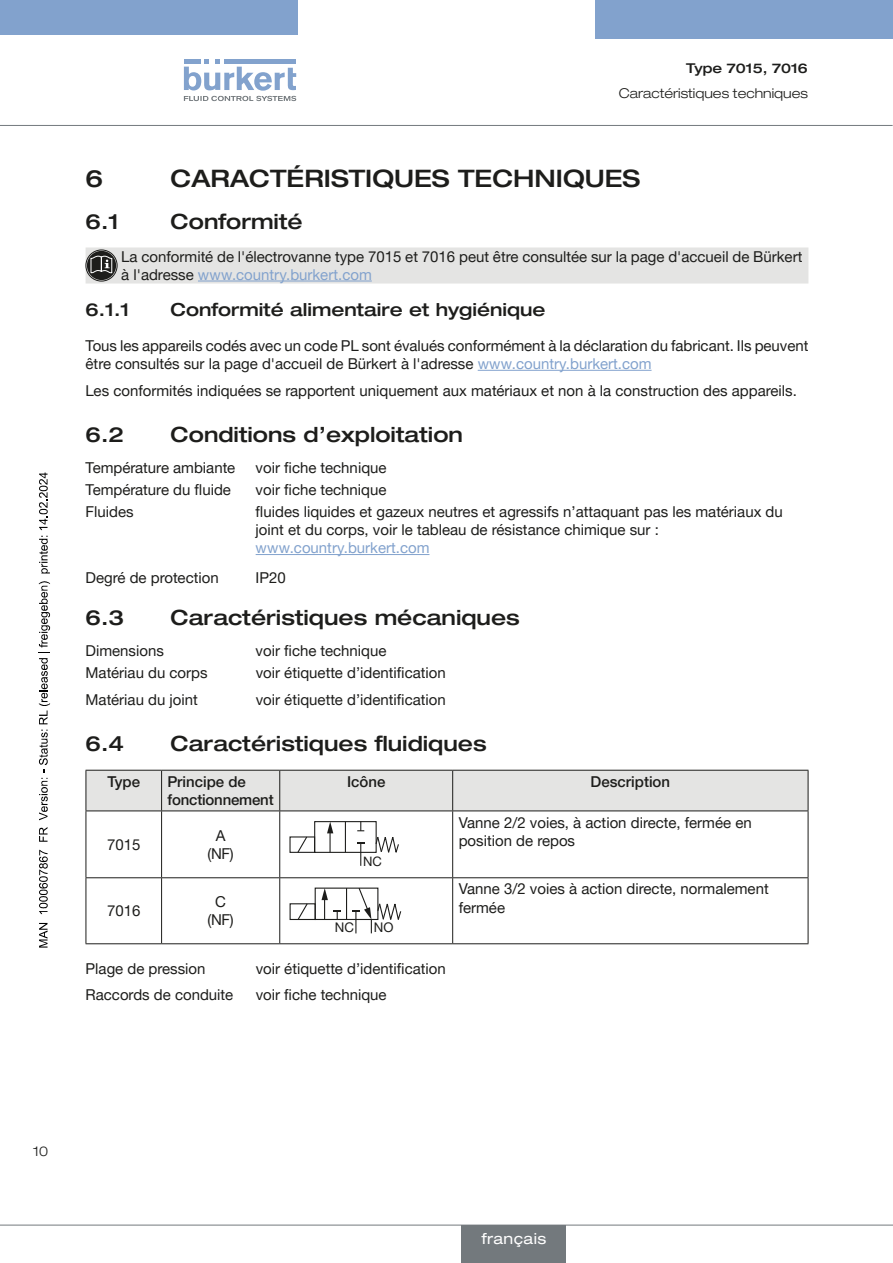
<style>
.page{position:relative;width:893px;height:1263px;background:#fff}
.page>*{position:absolute;margin:0;border:0;box-sizing:border-box;transform-origin:0 0}
.t1{font:500 expanded 24px "Helvetica Neue LTW1 G";color:#1d1d1b}
.t2{font:500 expanded 21px "Helvetica Neue LTW1 G";color:#1d1d1b}
.t3{font:500 expanded 18px "Helvetica Neue LTW1 G";color:#1d1d1b}
.t4{font:15px/18px "Helvetica Neue LTW1 G";color:#1d1d1b}
.t5{font:500 15px/18px "Helvetica Neue LTW1 G";color:#1d1d1b}
.t6{font:15px "Helvetica Neue LTW1 G";color:#82a2cd}
.t7{font:expanded 15px "Helvetica Neue LTW1 G";letter-spacing:.025em;color:#fff}
.t8{font:300 expanded 13.5px "Helvetica Neue LTW1 G";color:#1d1d1b}
.t9{font:500 expanded 13.5px "Helvetica Neue LTW1 G";color:#1d1d1b}
.t10{font:13.2px "Helvetica Neue LTW1 G";color:#1d1d1b}
.t11{font:13.05px "Helvetica Neue LTW1 G";color:#1d1d1b}
.s1{color:#82a2cd}
</style>
<div class="page">
<svg style="left:184px;top:60px;width:112px;height:41px"></svg>
<div style="left:0;top:0;width:298px;height:35px;background:#82a2cd"></div>
<div style="left:595px;top:0;width:298px;height:38px;background:#82a2cd"></div>
<hr style="left:0;top:125px;width:893px;height:1px;background:#73797d">
<hr style="left:0;top:1225px;width:893px;height:1px;background:#73797d">
<hr style="left:478px;top:370px;width:173px;height:1px;background:#82a2cd">
<hr style="left:256px;top:554px;width:173px;height:1px;background:#82a2cd">
<svg style="left:86px;top:247px;width:722px;height:37px;background:#dfdfde"></svg>
<hr style="left:198px;top:281px;width:174px;height:1px;background:#82a2cd">
<div style="left:87px;top:771px;width:721px;height:39px;background:#e4e4e3"></div>
<hr style="left:86px;top:770px;width:76px;height:1px;background:#1d1d1b">
<hr style="left:86px;top:770px;width:1px;height:40px;background:#1d1d1b">
<hr style="left:162px;top:770px;width:118px;height:1px;background:#1d1d1b">
<hr style="left:161px;top:770px;width:1px;height:40px;background:#1d1d1b">
<hr style="left:280px;top:770px;width:173px;height:1px;background:#1d1d1b">
<hr style="left:279px;top:770px;width:1px;height:40px;background:#1d1d1b">
<hr style="left:453px;top:770px;width:355px;height:1px;background:#1d1d1b">
<hr style="left:452px;top:770px;width:1px;height:40px;background:#1d1d1b">
<hr style="left:808px;top:770px;width:1px;height:40px;background:#1d1d1b">
<hr style="left:86px;top:810px;width:76px;height:1px;background:#1d1d1b">
<hr style="left:86px;top:811px;width:1px;height:66px;background:#1d1d1b">
<hr style="left:162px;top:810px;width:118px;height:1px;background:#1d1d1b">
<hr style="left:161px;top:811px;width:1px;height:66px;background:#1d1d1b">
<hr style="left:280px;top:810px;width:173px;height:1px;background:#1d1d1b">
<hr style="left:279px;top:811px;width:1px;height:66px;background:#1d1d1b">
<hr style="left:453px;top:810px;width:355px;height:1px;background:#1d1d1b">
<hr style="left:452px;top:811px;width:1px;height:66px;background:#1d1d1b">
<hr style="left:808px;top:811px;width:1px;height:66px;background:#1d1d1b">
<hr style="left:86px;top:877px;width:76px;height:1px;background:#1d1d1b">
<hr style="left:86px;top:878px;width:1px;height:65px;background:#1d1d1b">
<hr style="left:162px;top:877px;width:118px;height:1px;background:#1d1d1b">
<hr style="left:161px;top:878px;width:1px;height:65px;background:#1d1d1b">
<hr style="left:280px;top:877px;width:173px;height:1px;background:#1d1d1b">
<hr style="left:279px;top:878px;width:1px;height:65px;background:#1d1d1b">
<hr style="left:453px;top:877px;width:355px;height:1px;background:#1d1d1b">
<hr style="left:452px;top:878px;width:1px;height:65px;background:#1d1d1b">
<hr style="left:808px;top:878px;width:1px;height:65px;background:#1d1d1b">
<hr style="left:86px;top:943px;width:76px;height:1px;background:#1d1d1b">
<hr style="left:162px;top:943px;width:118px;height:1px;background:#1d1d1b">
<hr style="left:280px;top:943px;width:173px;height:1px;background:#1d1d1b">
<hr style="left:453px;top:943px;width:355px;height:1px;background:#1d1d1b">
<div style="left:289px;top:836px;width:26px;height:17px;border:1px solid #1d1d1b"></div>
<svg style="left:296px;top:836px;width:12px;height:17px"></svg>
<svg style="left:377px;top:837px;width:22px;height:16px"></svg>
<div style="left:314px;top:821px;width:63px;height:32px;border:1px solid #1d1d1b"></div>
<hr style="left:345px;top:822px;width:1px;height:30px;background:#1d1d1b">
<svg style="left:357px;top:842px;width:7px;height:24px"></svg>
<svg style="left:357px;top:821px;width:7px;height:10px"></svg>
<hr style="left:329px;top:831px;width:2px;height:21px;background:#1d1d1b">
<svg style="left:327px;top:822px;width:6px;height:11px"></svg>
<div style="left:290px;top:903px;width:26px;height:17px;border:1px solid #1d1d1b"></div>
<svg style="left:297px;top:903px;width:12px;height:17px"></svg>
<div style="left:315px;top:887px;width:63px;height:33px;border:1px solid #1d1d1b"></div>
<hr style="left:346px;top:888px;width:1px;height:31px;background:#1d1d1b">
<svg style="left:334px;top:910px;width:7px;height:9px"></svg>
<svg style="left:321px;top:888px;width:7px;height:31px"></svg>
<svg style="left:352px;top:887px;width:50px;height:46px"></svg>
<div style="left:461px;top:1225px;width:105px;height:38px;background:#73797d"></div>
<svg style="left:39px;top:923px;width:9px;height:24px"></svg>
<svg style="left:39px;top:850px;width:9px;height:64px"></svg>
<svg style="left:39px;top:827px;width:9px;height:15px"></svg>
<svg style="left:39px;top:581px;width:11px;height:239px"></svg>
<svg style="left:39px;top:536px;width:11px;height:37px"></svg>
<svg style="left:39px;top:472px;width:9px;height:58px"></svg>
<p class="t9" style="left:686px;top:60px;width:123px">Type 7015, 7016</p>
<p class="t8" style="left:619px;top:85px;width:190px">Caractéristiques techniques</p>
<h1 class="t1" style="left:86px;top:163px;width:19px">6</h1>
<h1 class="t1" style="left:171px;top:163px;width:471px">CARACTÉRISTIQUES TECHNIQUES</h1>
<h2 class="t2" style="left:86px;top:208px;width:35px">6.1</h2>
<h2 class="t2" style="left:171px;top:208px;width:134px">Conformité</h2>
<p class="t4" style="left:121px;top:247px;width:683px">La conformité de l'électrovanne type 7015 et 7016 peut être consultée sur la page d'accueil de Bürkert à l'adresse <span class="s1">www.country.burkert.com</span></p>
<p class="t3" style="left:86px;top:298px;width:45px">6.1.1</p>
<p class="t3" style="left:171px;top:298px;width:376px">Conformité alimentaire et hygiénique</p>
<p class="t4" style="left:86px;top:337px;width:724px">Tous les appareils codés avec un code PL sont évalués conformément à la déclaration du fabricant. Ils peuvent être consultés sur la page d'accueil de Bürkert à l'adresse <span class="s1">www.country.burkert.com</span></p>
<p class="t4" style="left:86px;top:381px;width:713px">Les conformités indiquées se rapportent uniquement aux matériaux et non à la construction des appareils.</p>
<h2 class="t2" style="left:86px;top:421px;width:40px">6.2</h2>
<h2 class="t2" style="left:171px;top:421px;width:294px">Conditions d’exploitation</h2>
<p class="t4" style="left:86px;top:458px;width:151px">Température ambiante</p>
<p class="t4" style="left:256px;top:458px;width:132px">voir fiche technique</p>
<p class="t4" style="left:86px;top:481px;width:147px">Température du fluide</p>
<p class="t4" style="left:256px;top:481px;width:132px">voir fiche technique</p>
<p class="t4" style="left:86px;top:503px;width:50px">Fluides</p>
<p class="t4" style="left:256px;top:503px;width:529px">fluides liquides et gazeux neutres et agressifs n’attaquant pas les matériaux du joint et du corps, voir le tableau de résistance chimique sur :</p>
<p class="t6" style="left:256px;top:539px;width:175px">www.country.burkert.com</p>
<p class="t4" style="left:86px;top:568px;width:135px">Degré de protection</p>
<p class="t4" style="left:256px;top:568px;width:32px">IP20</p>
<h2 class="t2" style="left:86px;top:604px;width:40px">6.3</h2>
<h2 class="t2" style="left:171px;top:604px;width:351px">Caractéristiques mécaniques</h2>
<p class="t4" style="left:86px;top:641px;width:80px">Dimensions</p>
<p class="t4" style="left:256px;top:641px;width:132px">voir fiche technique</p>
<p class="t4" style="left:86px;top:664px;width:124px">Matériau du corps</p>
<p class="t4" style="left:256px;top:664px;width:192px">voir étiquette d’identification</p>
<p class="t4" style="left:86px;top:690px;width:114px">Matériau du joint</p>
<p class="t4" style="left:256px;top:690px;width:192px">voir étiquette d’identification</p>
<h2 class="t2" style="left:86px;top:730px;width:40px">6.4</h2>
<h2 class="t2" style="left:171px;top:730px;width:318px">Caractéristiques fluidiques</h2>
<p class="t5" style="left:107px;top:773px;width:34px">Type</p>
<p class="t5" style="left:168px;top:773px;width:108px">Principe de fonctionnement</p>
<p class="t5" style="left:347px;top:773px;width:40px">Icône</p>
<p class="t5" style="left:591px;top:773px;width:81px">Description</p>
<p class="t4" style="left:107px;top:835px;width:35px">7015</p>
<p class="t4" style="left:208px;top:826px;width:28px;text-align:center">A (NF)</p>
<p class="t4" style="left:459px;top:813px;width:295px">Vanne 2/2 voies, à action directe, fermée en position de repos</p>
<p class="t11" style="left:363px;top:853px;width:20px">NC</p>
<p class="t4" style="left:107px;top:902px;width:35px">7016</p>
<p class="t4" style="left:207px;top:893px;width:28px;text-align:center">C (NF)</p>
<p class="t10" style="left:335px;top:919px;width:21px">NC</p>
<p class="t10" style="left:374px;top:919px;width:21px">NO</p>
<p class="t4" style="left:86px;top:959px;width:122px">Plage de pression</p>
<p class="t4" style="left:256px;top:959px;width:192px">voir étiquette d’identification</p>
<p class="t4" style="left:86px;top:986px;width:149px">Raccords de conduite</p>
<p class="t4" style="left:256px;top:986px;width:132px">voir fiche technique</p>
<p class="t4" style="left:459px;top:880px;width:312px">Vanne 3/2 voies à action directe, normalement fermée</p>
<p class="t8" style="left:33px;top:1143px;width:17px">10</p>
<p class="t7" style="left:482px;top:1229px;width:66px">français</p>
</div>
